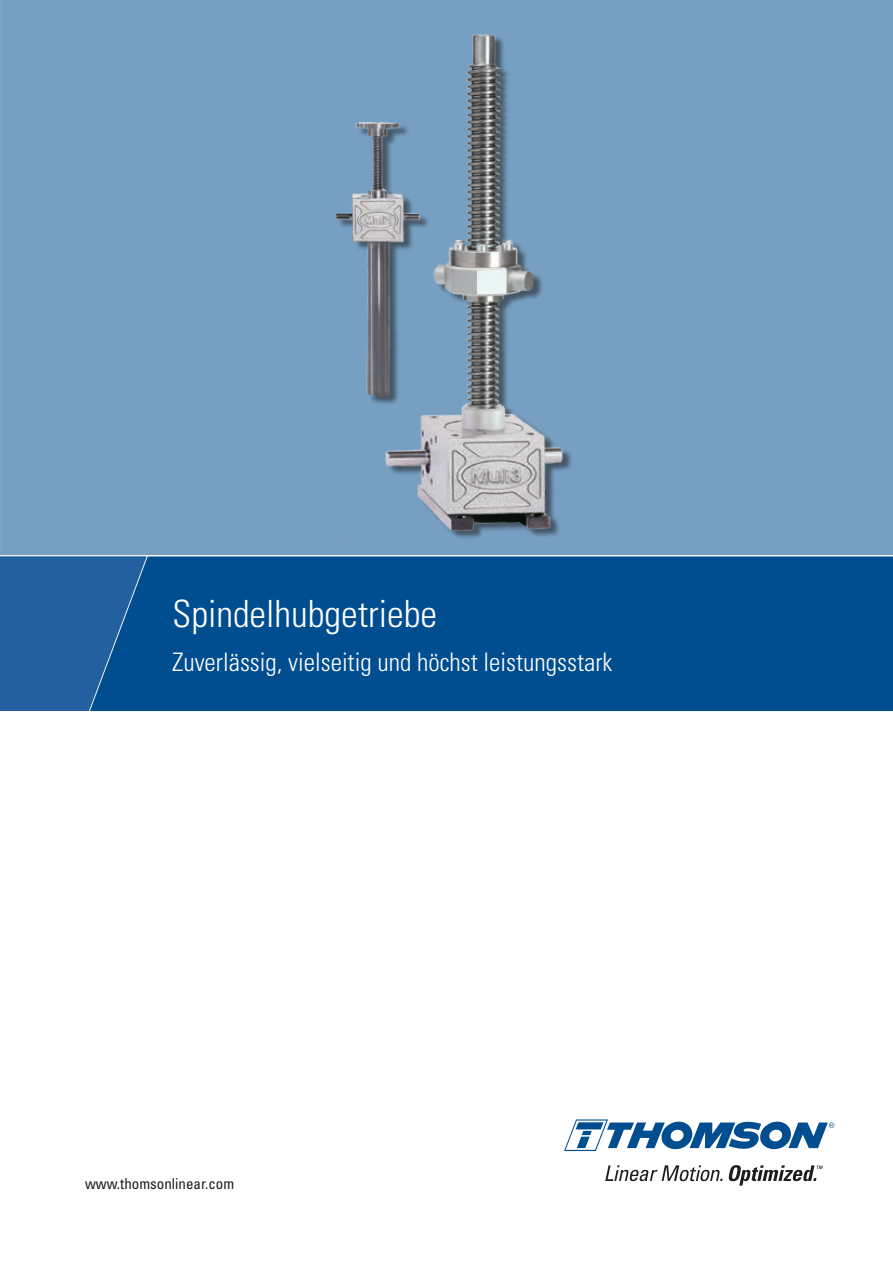
<style>
.page{position:relative;width:893px;height:1263px;background:#fff}
.page>*{position:absolute;margin:0;border:0;box-sizing:border-box;transform-origin:0 0}
.t1{font:300 condensed 37.5px "Univers";color:#fff}
.t2{font:300 condensed 25.5px "Univers";color:#fff}
.t3{font:condensed 15px "Univers";color:#1c1d21}
</style>
<div class="page">
<div style="left:0;top:0;width:893px;height:555px;background:#769fc2"></div>
<div style="left:148px;top:556px;width:745px;height:156px;background:#004d8f"></div>
<svg style="left:0;top:555px;width:148px;height:157px;background:#215f9d"></svg>
<svg style="left:564px;top:1119px;width:270px;height:32px"></svg>
<svg style="left:605px;top:1165px;width:218px;height:20px"></svg>
<img style="left:161px;top:17px;width:422px;height:528px">
<h1 class="t1" style="left:173px;top:592px;width:266px">Spindelhubgetriebe</h1>
<p class="t2" style="left:172px;top:647px;width:442px">Zuverlässig, vielseitig und höchst leistungsstark</p>
<p class="t3" style="left:85px;top:1174px;width:151px">www.thomsonlinear.com</p>
</div>
